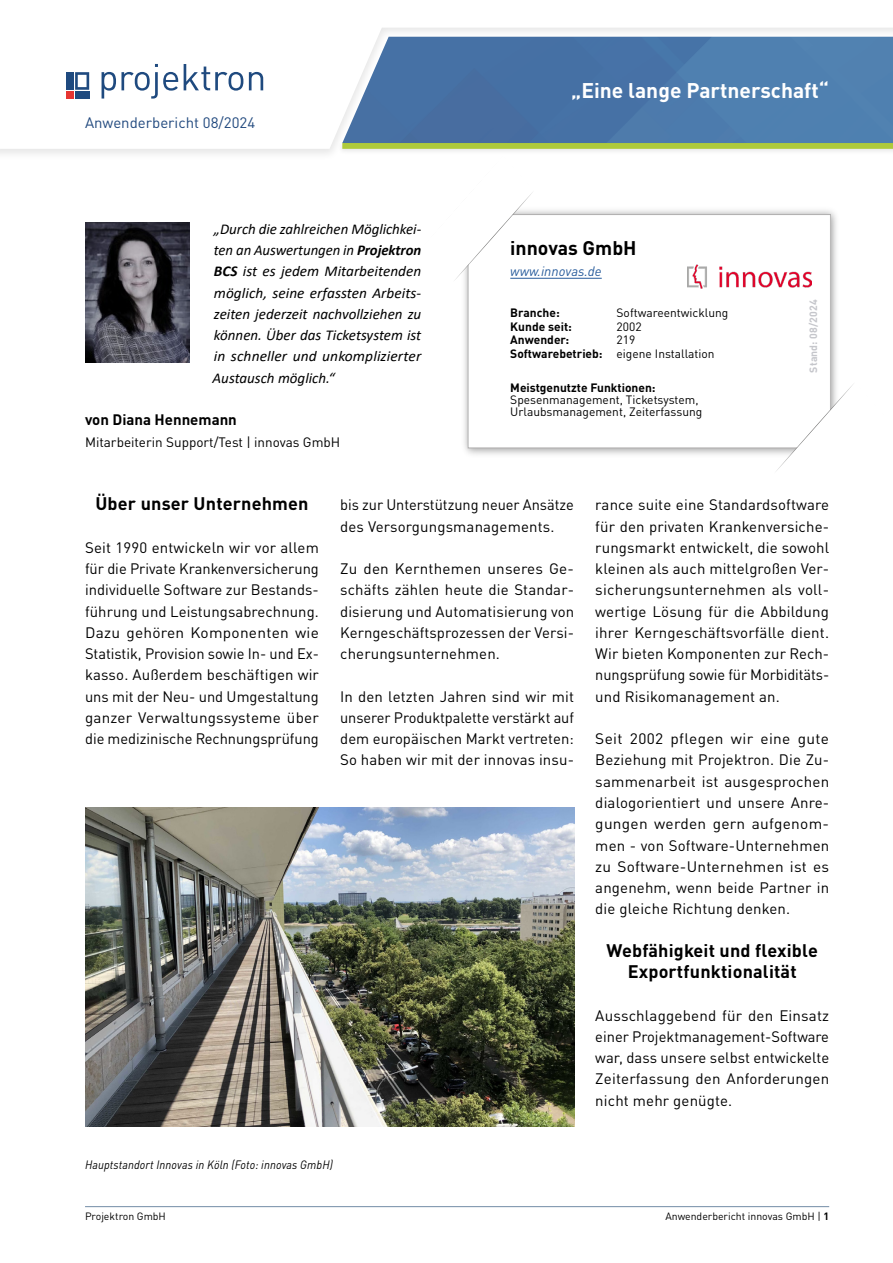
<style>
.page{position:relative;width:893px;height:1263px;background:#fff}
.page>*{position:absolute;margin:0;border:0;box-sizing:border-box;transform-origin:0 0}
.Ü_Lead{font:700 21px "DIN Pro";color:#fff}
.I_Firma_Name{font:700 19.5px "DIN Pro";color:#000}
.Zwischenüberschrift_zentriert{font:700 18px/21.3px "DIN Pro";letter-spacing:.01em;color:#000;text-align:center}
.M_Text{font:15px/21.3px "DIN Pro";letter-spacing:.01em;color:#000;text-align:justify}
.M_Teaser{font:italic 15px/21.3px "Calibri";letter-spacing:.005em;color:#000;text-align:justify}
.Ü_unter_Projektron{font:15px "DIN Pro";color:#224a7f}
.M_Autor_Name{font:700 15px "DIN Pro";color:#000}
.M_Autor_Name-2{font:13.5px "DIN Pro";color:#000}
.I_Firma_URL{font:italic 13.5px "DIN Pro";color:#275b9b}
.I_Info{font:12px/12px "DIN Pro";color:#000}
.I_Info-2{font:700 12px "DIN Pro";color:#000}
.M_Text-2{font:italic 12px "DIN Pro";letter-spacing:.01em;color:#000;scale:.92 1}
.Fußzeile_rechts{font:10.5px "DIN Pro";color:#000}
.Fußzeile_links{font:10.5px "DIN Pro";color:#000}
.I_Stand_Daten{font:700 10.5px "DIN Pro";letter-spacing:.01em;color:#c5c6cb}
.s1{font-weight:700}
</style>
<div class="page">
<hr style="left:85px;top:1206px;width:744px;height:1px;background:#738ca6">
<div style="left:0;top:0;width:893px;height:161px;background:#000;opacity:.1"></div>
<svg style="left:0;top:0;width:893px;height:149px"></svg>
<div style="left:49px;top:46px;width:232px;height:70px;background:#fff"></div>
<div style="left:66px;top:72px;width:7px;height:18px;background:#1f4a7f"></div>
<div style="left:66px;top:92px;width:7px;height:7px;background:#e63532"></div>
<div style="left:75px;top:92px;width:14px;height:7px;background:#1f4a7f"></div>
<svg style="left:75px;top:72px;width:14px;height:18px"></svg>
<svg style="left:102px;top:64px;width:76px;height:35px"></svg>
<svg style="left:184px;top:64px;width:59px;height:27px"></svg>
<svg style="left:249px;top:72px;width:14px;height:18px"></svg>
<img style="left:464px;top:210px;width:373px;height:245px">
<div style="left:468px;top:215px;width:362px;height:233px;background:#fff"></div>
<div style="left:468px;top:214px;width:363px;height:234px;border:1px solid #b3b2b2"></div>
<svg style="left:773px;top:382px;width:79px;height:89px"></svg>
<svg style="left:421px;top:155px;width:113px;height:128px"></svg>
<hr style="left:510px;top:278px;width:92px;height:1px;background:#275b9b">
<img style="left:687px;top:264px;width:124px;height:24px">
<img style="left:85px;top:223px;width:105px;height:139px">
<img style="left:85px;top:808px;width:489px;height:319px">
<p class="Ü_unter_Projektron" style="left:85px;top:111px;width:172px">Anwenderbericht 08/2024</p>
<p class="M_Teaser" style="left:213px;top:218px;width:210px">„Durch die zahlreichen Möglichkei&shy;ten an Auswertungen in <span class="s1">Projektron BCS</span> ist es jedem Mitarbeitenden möglich, seine erfassten Arbeits&shy;zeiten jederzeit nachvollziehen zu können. Über das Ticketsystem ist in schneller und unkomplizierter Austausch möglich.“</p>
<p class="M_Autor_Name" style="left:85px;top:407px;width:153px">von Diana Hennemann</p>
<p class="M_Autor_Name-2" style="left:85px;top:431px;width:257px">Mitarbeiterin Support/Test | innovas GmbH</p>
<p class="Ü_Lead" style="left:571px;top:73px;width:259px">„Eine lange Partnerschaft“</p>
<p class="I_Firma_Name" style="left:510px;top:232px;width:128px">innovas GmbH</p>
<p class="I_Firma_URL" style="left:510px;top:261px;width:93px">www.innovas.de</p>
<p class="I_Info-2" style="left:510px;top:303px;width:51px">Branche:</p>
<p class="I_Info" style="left:617px;top:306px;width:113px">Softwareentwicklung</p>
<p class="I_Info-2" style="left:510px;top:317px;width:63px">Kunde seit:</p>
<p class="I_Info" style="left:617px;top:319px;width:27px">2002</p>
<p class="I_Info-2" style="left:510px;top:330px;width:61px">Anwender:</p>
<p class="I_Info" style="left:617px;top:333px;width:20px">219</p>
<p class="I_Info-2" style="left:510px;top:343px;width:94px">Softwarebetrieb:</p>
<p class="I_Info" style="left:617px;top:346px;width:100px">eigene Installation</p>
<p class="I_Info-2" style="left:510px;top:378px;width:147px">Meistgenutzte Funktionen:</p>
<p class="I_Info" style="left:510px;top:392px;width:194px">Spesenmanagement, Ticketsystem,<br>Urlaubsmanagement, Zeiterfassung</p>
<p class="I_Stand_Daten" style="left:804px;top:372px;width:74px;rotate:-90deg">Stand: 08/2024</p>
<p class="Zwischenüberschrift_zentriert" style="left:95px;top:491px;width:215px">Über unser Unternehmen</p>
<p class="M_Text" style="left:85px;top:535px;width:235px">Seit 1990 entwickeln wir vor allem für die Private Krankenversicherung individuelle Software zur Bestands&shy;führung und Leistungsabrechnung.<br>Dazu gehören Komponenten wie Statistik, Provision sowie In- und Ex&shy;kasso. Außerdem beschäftigen wir uns mit der Neu- und Umgestaltung ganzer Verwaltungssysteme über die medizinische Rechnungsprüfung</p>
<p class="M_Text" style="left:340px;top:493px;width:235px">bis zur Unterstützung neuer Ansätze des Versorgungsmanagements.</p>
<p class="M_Text" style="left:340px;top:556px;width:235px">Zu den Kernthemen unseres Ge&shy;schäfts zählen heute die Standar&shy;disierung und Automatisierung von Kerngeschäftsprozessen der Versi&shy;cherungsunternehmen.</p>
<p class="M_Text" style="left:340px;top:684px;width:235px">In den letzten Jahren sind wir mit unserer Produktpalette verstärkt auf dem europäischen Markt vertreten:<br>So haben wir mit der innovas insu-</p>
<p class="M_Text-2" style="left:85px;top:1156px;width:271px">Hauptstandort Innovas in Köln (Foto: innovas GmbH)</p>
<p class="Fußzeile_links" style="left:85px;top:1208px;width:82px">Projektron GmbH</p>
<p class="M_Text" style="left:595px;top:493px;width:235px">rance suite eine Standardsoftware für den privaten Krankenversiche&shy;rungsmarkt entwickelt, die sowohl kleinen als auch mittelgroßen Ver&shy;sicherungsunternehmen als voll&shy;wertige Lösung für die Abbildung ihrer Kerngeschäftsvorfälle dient.<br>Wir bieten Komponenten zur Rech&shy;nungsprüfung sowie für Morbiditäts&shy;und Risikomanagement an.</p>
<p class="M_Text" style="left:595px;top:727px;width:235px">Seit 2002 pflegen wir eine gute Beziehung mit Projektron. Die Zu&shy;sammenarbeit ist ausgesprochen dialogorientiert und unsere Anre&shy;gungen werden gern aufgenom&shy;men - von Software-Unternehmen zu Software-Unternehmen ist es angenehm, wenn beide Partner in die gleiche Richtung denken.</p>
<p class="Zwischenüberschrift_zentriert" style="left:607px;top:937px;width:213px">Webfähigkeit und flexible<br>Exportfunktionalität</p>
<p class="M_Text" style="left:595px;top:1003px;width:235px">Ausschlaggebend für den Einsatz einer Projektmanagement-Software war, dass unsere selbst entwickelte Zeiterfassung den Anforderungen nicht mehr genügte.</p>
<p class="Fußzeile_rechts" style="left:665px;top:1208px;width:165px">Anwenderbericht innovas GmbH | <span class="s1">1</span></p>
</div>
